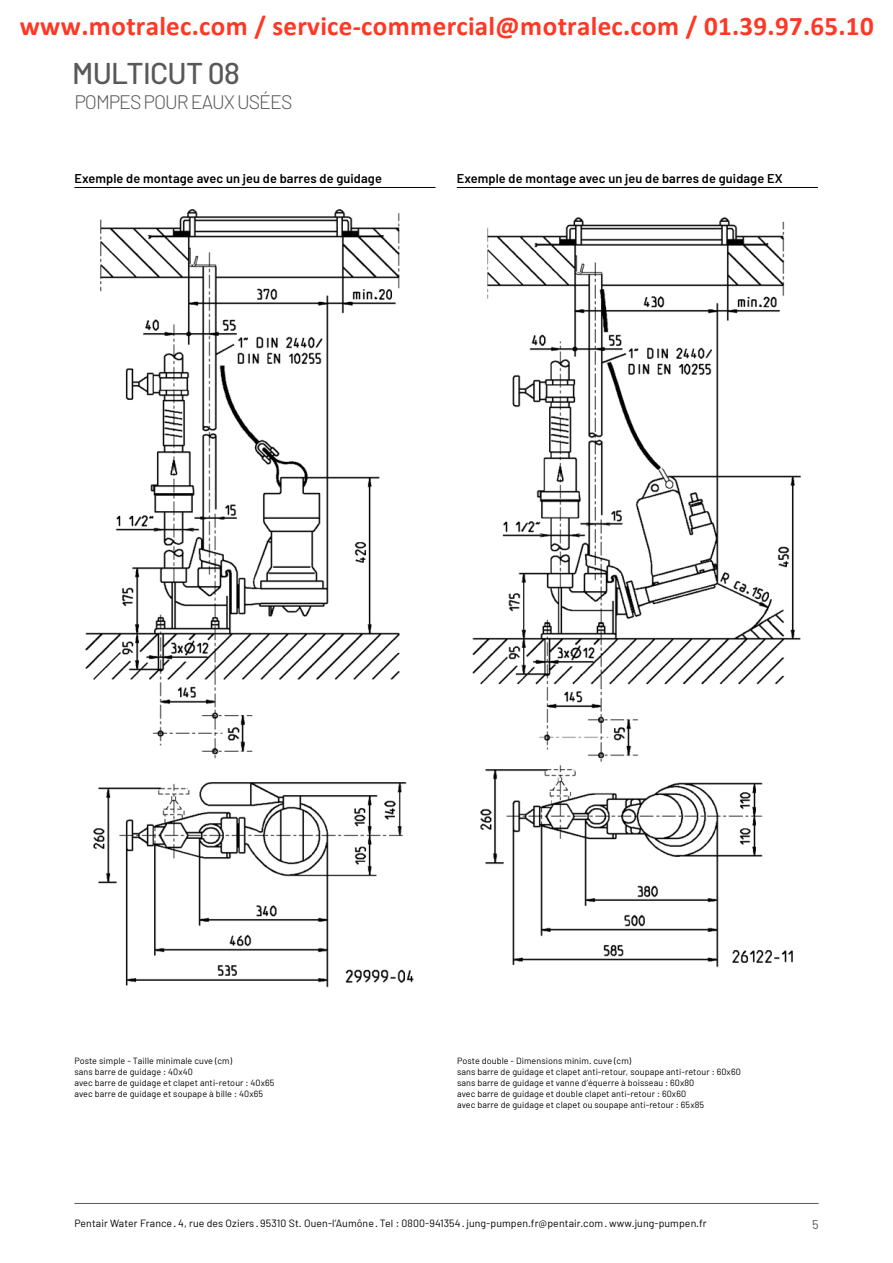
<style>
.page{position:relative;width:893px;height:1263px;background:#fff}
.page>*{position:absolute;margin:0;border:0;box-sizing:border-box;transform-origin:0 0}
.t1{font:500 30px "Barlow";letter-spacing:-.025em;color:#58595b}
.t2{font:700 27px "Calibri";color:#ff3724}
.t3{font:300 19.5px "Barlow";letter-spacing:-.05em;color:#58595b}
.t4{font:600 12.75px "Barlow";letter-spacing:.01em;color:#000}
.t5{font:12.75px "Barlow";color:#58595b}
.t6{font:10.5px "Barlow";letter-spacing:.01em;color:#000}
.t7{font:9px/10.8px "Barlow";letter-spacing:.01em;color:#000}
</style>
<div class="page">
<hr style="left:74px;top:1203px;width:745px;height:1px;background:#58595b">
<hr style="left:74px;top:187px;width:361px;height:1px;background:#000">
<img style="left:85px;top:209px;width:329px;height:779px">
<hr style="left:457px;top:187px;width:361px;height:1px;background:#000">
<img style="left:472px;top:217px;width:329px;height:751px">
<h2 class="t2" style="left:20px;top:15px;width:856px">www.motralec.com / service-commercial@motralec.com / 01.39.97.65.10</h2>
<h1 class="t1" style="left:72px;top:55px;width:169px">MULTICUT 08</h1>
<h3 class="t3" style="left:74px;top:90px;width:220px">POMPES POUR EAUX USÉES</h3>
<h3 class="t4" style="left:74px;top:170px;width:309px">Exemple de montage avec un jeu de barres de guidage</h3>
<h3 class="t4" style="left:457px;top:170px;width:327px">Exemple de montage avec un jeu de barres de guidage EX</h3>
<p class="t7" style="left:74px;top:1055px;width:202px">Poste simple - Taille minimale cuve (cm)<br>sans barre de guidage : 40x40<br>avec barre de guidage et clapet anti-retour : 40x65 avec barre de guidage et soupape à bille : 40x65</p>
<p class="t7" style="left:457px;top:1055px;width:285px">Poste double - Dimensions minim. cuve (cm)<br>sans barre de guidage et clapet anti-retour, soupape anti-retour : 60x60 sans barre de guidage et vanne d’équerre à boisseau : 60x80<br>avec barre de guidage et double clapet anti-retour : 60x60<br>avec barre de guidage et clapet ou soupape anti-retour : 65x85</p>
<p class="t6" style="left:74px;top:1216px;width:634px">Pentair Water France · 4, rue des Oziers · 95310 St. Ouen-l’Aumône · Tel : 0800-941354 · jung-pumpen.fr@pentair.com · www.jung-pumpen.fr</p>
<h3 class="t5" style="left:812px;top:1216px;width:8px">5</h3>
</div>
